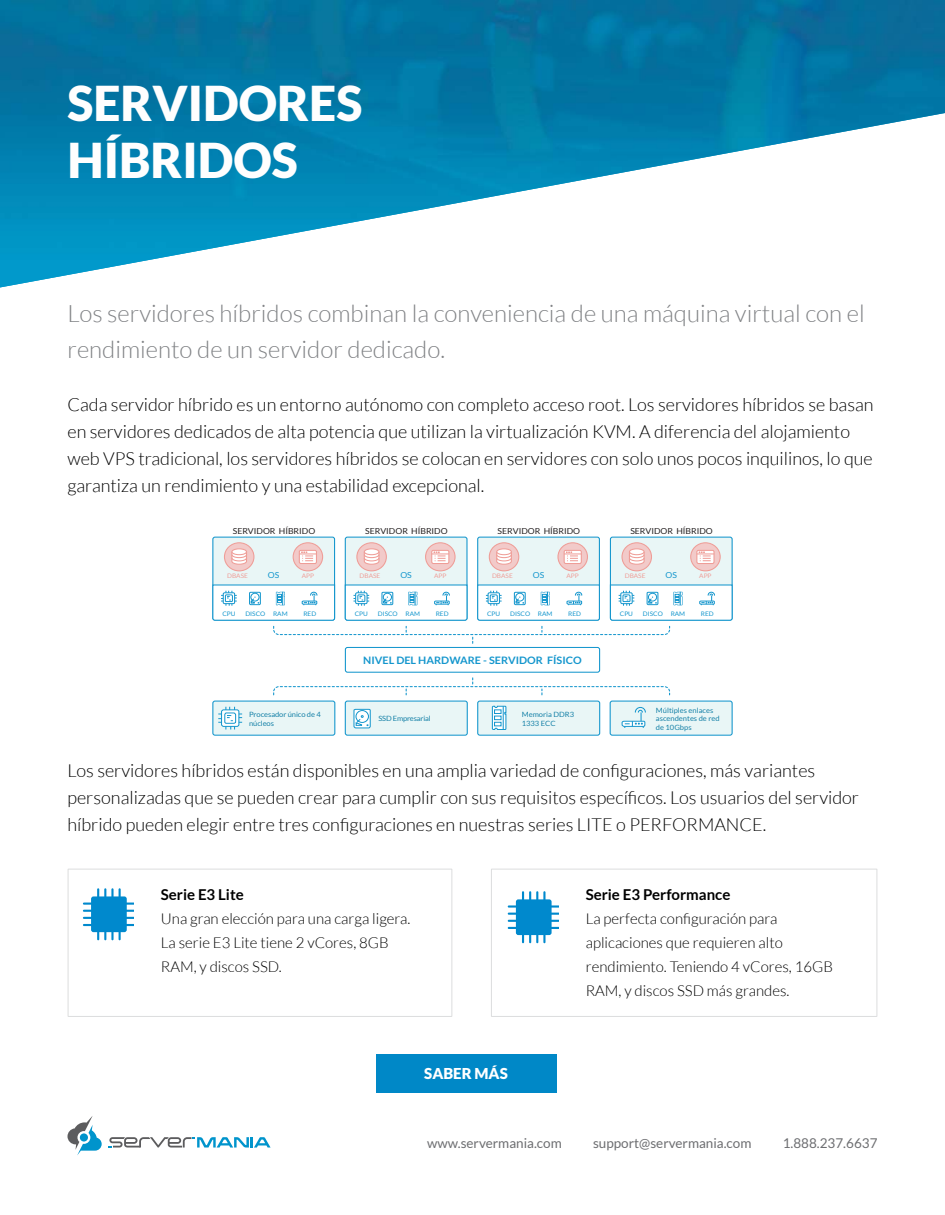
<style>
.page{position:relative;width:945px;height:1215px;background:#fff}
.page>*{position:absolute;margin:0;border:0;box-sizing:border-box;transform-origin:0 0}
.t1{font:900 48px/57.6px "Lato";color:#fefefe}
.t2{font:300 24px/36px "Lato";color:#808285}
.t3{font:300 18px/27px "Lato";color:#000}
.t4{font:300 15px/24px "Lato";color:#000}
.t5{font:700 15px "Lato";color:#000}
.t6{font:900 15px "Lato";color:#fff}
.t7{font:13.5px "Lato";color:#6d6e71}
.t8{font:700 10.35px "Lato";color:#1496cd;scale:1.05 1}
.t9{font:8.25px "Lato";color:#231f20;scale:1.05 1}
.t10{font:8.25px "Lato";color:#1496cd;scale:1.05 1}
.t11{font:7.2px/8.7px "Lato";color:#1782a8;scale:1.05 1}
.t12{font:7.2px "Lato";letter-spacing:-.025em;color:#1782a8;scale:1.05 1}
.t13{font:6.15px "Lato";color:#1496cd;scale:1.05 1}
.t14{font:6.15px "Lato";color:#ef9d97;scale:1.05 1}
</style>
<div class="page">
<svg style="left:109px;top:1137px;width:162px;height:11px"></svg>
<svg style="left:67px;top:1116px;width:35px;height:39px"></svg>
<img style="left:0;top:0;width:945px;height:287px">
<div style="left:213px;top:537px;width:122px;height:83px;background:#e9f6f6;border-radius:2px"></div>
<div style="left:212px;top:537px;width:123px;height:84px;border:1px solid #1496cd;border-radius:2px"></div>
<div style="left:224px;top:543px;width:30px;height:28px;background:#f2cac9;border-radius:50%"></div>
<div style="left:224px;top:542px;width:30px;height:29px;border:1px solid #ef9d97;border-radius:50%"></div>
<div style="left:293px;top:543px;width:30px;height:28px;background:#f2cac9;border-radius:50%"></div>
<div style="left:293px;top:542px;width:30px;height:29px;border:1px solid #ef9d97;border-radius:50%"></div>
<svg style="left:231px;top:553px;width:16px;height:12px"></svg>
<div style="left:232px;top:549px;width:15px;height:6px;background:#fff;border-radius:50%"></div>
<div style="left:231px;top:548px;width:16px;height:7px;border:1px solid #ef9d97;border-radius:50%"></div>
<svg style="left:299px;top:550px;width:17px;height:14px"></svg>
<div style="left:299px;top:550px;width:18px;height:14px;border:1px solid #ef9d97;border-radius:2px"></div>
<svg style="left:299px;top:551px;width:17px;height:10px"></svg>
<div style="left:345px;top:537px;width:122px;height:83px;background:#e9f6f6;border-radius:2px"></div>
<div style="left:345px;top:537px;width:123px;height:84px;border:1px solid #1496cd;border-radius:2px"></div>
<div style="left:357px;top:543px;width:29px;height:28px;background:#f2cac9;border-radius:50%"></div>
<div style="left:356px;top:542px;width:31px;height:29px;border:1px solid #ef9d97;border-radius:50%"></div>
<div style="left:426px;top:543px;width:29px;height:28px;background:#f2cac9;border-radius:50%"></div>
<div style="left:425px;top:542px;width:31px;height:29px;border:1px solid #ef9d97;border-radius:50%"></div>
<svg style="left:363px;top:551px;width:17px;height:14px"></svg>
<div style="left:364px;top:549px;width:15px;height:6px;background:#fff;border-radius:50%"></div>
<div style="left:364px;top:548px;width:15px;height:7px;border:1px solid #ef9d97;border-radius:50%"></div>
<svg style="left:432px;top:550px;width:17px;height:14px"></svg>
<div style="left:431px;top:550px;width:18px;height:14px;border:1px solid #ef9d97;border-radius:2px"></div>
<svg style="left:432px;top:551px;width:17px;height:10px"></svg>
<div style="left:478px;top:537px;width:121px;height:83px;background:#e9f6f6;border-radius:2px"></div>
<div style="left:477px;top:537px;width:123px;height:84px;border:1px solid #1496cd;border-radius:2px"></div>
<div style="left:489px;top:543px;width:30px;height:28px;background:#f2cac9;border-radius:50%"></div>
<div style="left:489px;top:542px;width:30px;height:29px;border:1px solid #ef9d97;border-radius:50%"></div>
<div style="left:558px;top:543px;width:29px;height:28px;background:#f2cac9;border-radius:50%"></div>
<div style="left:557px;top:542px;width:31px;height:29px;border:1px solid #ef9d97;border-radius:50%"></div>
<svg style="left:496px;top:553px;width:16px;height:12px"></svg>
<div style="left:497px;top:549px;width:14px;height:6px;background:#fff;border-radius:50%"></div>
<div style="left:496px;top:548px;width:16px;height:7px;border:1px solid #ef9d97;border-radius:50%"></div>
<svg style="left:564px;top:550px;width:17px;height:14px"></svg>
<div style="left:564px;top:550px;width:18px;height:14px;border:1px solid #ef9d97;border-radius:2px"></div>
<svg style="left:564px;top:551px;width:17px;height:10px"></svg>
<div style="left:610px;top:537px;width:122px;height:83px;background:#e9f6f6;border-radius:2px"></div>
<div style="left:610px;top:537px;width:123px;height:84px;border:1px solid #1496cd;border-radius:2px"></div>
<div style="left:622px;top:543px;width:29px;height:28px;background:#f2cac9;border-radius:50%"></div>
<div style="left:622px;top:542px;width:30px;height:29px;border:1px solid #ef9d97;border-radius:50%"></div>
<div style="left:691px;top:543px;width:29px;height:28px;background:#f2cac9;border-radius:50%"></div>
<div style="left:690px;top:542px;width:31px;height:29px;border:1px solid #ef9d97;border-radius:50%"></div>
<svg style="left:629px;top:553px;width:16px;height:12px"></svg>
<div style="left:629px;top:549px;width:15px;height:6px;background:#fff;border-radius:50%"></div>
<div style="left:629px;top:548px;width:16px;height:7px;border:1px solid #ef9d97;border-radius:50%"></div>
<svg style="left:697px;top:550px;width:17px;height:14px"></svg>
<div style="left:696px;top:550px;width:19px;height:14px;border:1px solid #ef9d97;border-radius:2px"></div>
<svg style="left:697px;top:551px;width:17px;height:10px"></svg>
<div style="left:345px;top:647px;width:255px;height:26px;border:1px solid #1496cd;border-radius:2px"></div>
<div style="left:213px;top:701px;width:122px;height:34px;background:#e9f6f6;border-radius:2px"></div>
<div style="left:212px;top:701px;width:123px;height:35px;border:1px solid #1496cd;border-radius:2px"></div>
<svg style="left:218px;top:707px;width:24px;height:22px"></svg>
<div style="left:345px;top:701px;width:122px;height:34px;background:#e9f6f6;border-radius:2px"></div>
<div style="left:345px;top:701px;width:123px;height:35px;border:1px solid #1496cd;border-radius:2px"></div>
<svg style="left:353px;top:709px;width:18px;height:19px"></svg>
<div style="left:478px;top:701px;width:122px;height:34px;background:#e9f6f6;border-radius:2px"></div>
<div style="left:477px;top:701px;width:123px;height:35px;border:1px solid #1496cd;border-radius:2px"></div>
<svg style="left:492px;top:706px;width:14px;height:24px"></svg>
<div style="left:610px;top:701px;width:122px;height:34px;background:#e9f6f6;border-radius:2px"></div>
<div style="left:610px;top:701px;width:123px;height:35px;border:1px solid #1496cd;border-radius:2px"></div>
<svg style="left:622px;top:707px;width:24px;height:21px"></svg>
<svg style="left:212px;top:584px;width:521px;height:59px"></svg>
<svg style="left:273px;top:678px;width:398px;height:18px"></svg>
<div style="left:68px;top:869px;width:384px;height:148px;border:1px solid #dcddde"></div>
<div style="left:491px;top:869px;width:386px;height:148px;border:1px solid #dcddde"></div>
<svg style="left:83px;top:888px;width:51px;height:52px"></svg>
<svg style="left:508px;top:891px;width:51px;height:52px"></svg>
<div style="left:376px;top:1055px;width:180px;height:38px;background:#0088c7"></div>
<h1 class="t1" style="left:68px;top:73px;width:296px">SERVIDORES<br>HÍBRIDOS</h1>
<h2 class="t2" style="left:68px;top:296px;width:799px">Los servidores híbridos combinan la conveniencia de una máquina virtual con el rendimiento de un servidor dedicado.</h2>
<p class="t3" style="left:68px;top:392px;width:808px">Cada servidor híbrido es un entorno autónomo con completo acceso root. Los servidores híbridos se basan en servidores dedicados de alta potencia que utilizan la virtualización KVM. A diferencia del alojamiento web VPS tradicional, los servidores híbridos se colocan en servidores con solo unos pocos inquilinos, lo que garantiza un rendimiento y una estabilidad excepcional.</p>
<p class="t9" style="left:233px;top:527px;width:80px">SERVIDOR HÍBRIDO</p>
<p class="t9" style="left:365px;top:527px;width:80px">SERVIDOR HÍBRIDO</p>
<p class="t9" style="left:498px;top:527px;width:80px">SERVIDOR HÍBRIDO</p>
<p class="t9" style="left:630px;top:527px;width:80px">SERVIDOR HÍBRIDO</p>
<p class="t10" style="left:268px;top:571px;width:12px">OS</p>
<p class="t10" style="left:400px;top:571px;width:12px">OS</p>
<p class="t10" style="left:533px;top:571px;width:12px">OS</p>
<p class="t10" style="left:666px;top:571px;width:12px">OS</p>
<p class="t14" style="left:227px;top:573px;width:21px">DBASE</p>
<p class="t14" style="left:302px;top:573px;width:13px">APP</p>
<p class="t13" style="left:245px;top:610px;width:20px">DISCO</p>
<p class="t14" style="left:360px;top:573px;width:21px">DBASE</p>
<p class="t14" style="left:434px;top:573px;width:13px">APP</p>
<p class="t13" style="left:378px;top:610px;width:20px">DISCO</p>
<p class="t14" style="left:492px;top:573px;width:21px">DBASE</p>
<p class="t14" style="left:567px;top:573px;width:13px">APP</p>
<p class="t13" style="left:510px;top:610px;width:20px">DISCO</p>
<p class="t14" style="left:625px;top:573px;width:21px">DBASE</p>
<p class="t14" style="left:699px;top:573px;width:13px">APP</p>
<p class="t13" style="left:643px;top:610px;width:20px">DISCO</p>
<p class="t13" style="left:222px;top:610px;width:14px">CPU</p>
<p class="t13" style="left:273px;top:610px;width:15px">RAM</p>
<p class="t13" style="left:303px;top:610px;width:14px">RED</p>
<p class="t13" style="left:355px;top:610px;width:14px">CPU</p>
<p class="t13" style="left:406px;top:610px;width:15px">RAM</p>
<p class="t13" style="left:436px;top:610px;width:14px">RED</p>
<p class="t13" style="left:487px;top:610px;width:14px">CPU</p>
<p class="t13" style="left:538px;top:610px;width:15px">RAM</p>
<p class="t13" style="left:568px;top:610px;width:14px">RED</p>
<p class="t13" style="left:620px;top:610px;width:14px">CPU</p>
<p class="t13" style="left:671px;top:610px;width:15px">RAM</p>
<p class="t13" style="left:701px;top:610px;width:14px">RED</p>
<p class="t8" style="left:363px;top:654px;width:210px">NIVEL DEL HARDWARE - SERVIDOR FÍSICO</p>
<p class="t11" style="left:249px;top:710px;width:70px">Procesador único de 4 núcleos</p>
<p class="t12" style="left:378px;top:714px;width:51px">SSD Empresarial</p>
<p class="t11" style="left:522px;top:710px;width:51px">Memoria DDR3<br>1333 ECC</p>
<p class="t11" style="left:656px;top:706px;width:62px">Múltiples enlaces ascendentes de red de 10Gbps</p>
<p class="t3" style="left:68px;top:757px;width:793px">Los servidores híbridos están disponibles en una amplia variedad de configuraciones, más variantes personalizadas que se pueden crear para cumplir con sus requisitos específicos. Los usuarios del servidor híbrido pueden elegir entre tres configuraciones en nuestras series LITE o PERFORMANCE.</p>
<p class="t5" style="left:161px;top:886px;width:84px">Serie E3 Lite</p>
<p class="t4" style="left:161px;top:907px;width:251px">Una gran elección para una carga ligera.<br>La serie E3 Lite tiene 2 vCores, 8GB<br>RAM, y discos SSD.</p>
<p class="t5" style="left:586px;top:886px;width:146px">Serie E3 Performance</p>
<p class="t4" style="left:586px;top:907px;width:249px">La perfecta configuración para aplicaciones que requieren alto rendimiento. Teniendo 4 vCores, 16GB RAM, y discos SSD más grandes.</p>
<p class="t6" style="left:424px;top:1065px;width:85px">SABER MÁS</p>
<p class="t7" style="left:427px;top:1135px;width:136px">www.servermania.com</p>
<p class="t7" style="left:593px;top:1135px;width:160px">support@servermania.com</p>
<p class="t7" style="left:783px;top:1135px;width:96px">1.888.237.6637</p>
</div>
